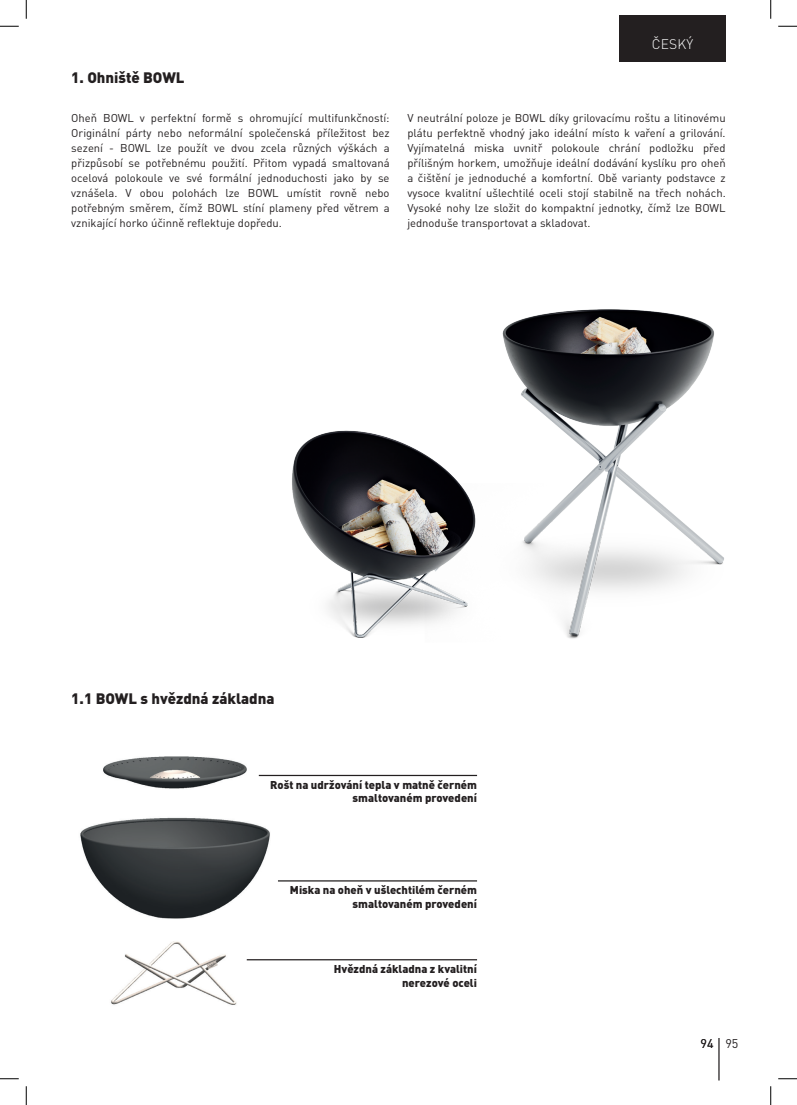
<style>
.page{position:relative;width:797px;height:1105px;background:#fff}
.page>*{position:absolute;margin:0;border:0;box-sizing:border-box;transform-origin:0 0}
.t1{font:900 15px "DIN Pro";color:#231f20}
.t2{font:300 13.75px "DIN Pro";letter-spacing:.01em;color:#fff}
.t3{font:12.5px "DIN Pro";color:#231f20}
.t4{font:11.25px/15px "DIN Pro";color:#231f20;text-align:justify}
.t5{font:900 11.25px/13.5px "DIN Pro";color:#231f20;text-align:right}
</style>
<div class="page">
<div style="left:619px;top:16px;width:106px;height:35px;background:#231f20"></div>
<div style="left:619px;top:26px;width:106px;height:35px;background:#231f20"></div>
<hr style="left:718px;top:1038px;width:1px;height:42px;background:#231f20">
<img style="left:80px;top:756px;width:263px;height:249px">
<hr style="left:247px;top:959px;width:230px;height:1px;background:#231f20">
<hr style="left:278px;top:880px;width:199px;height:1px;background:#231f20">
<hr style="left:259px;top:775px;width:218px;height:1px;background:#231f20">
<img style="left:502px;top:309px;width:222px;height:330px">
<img style="left:292px;top:359px;width:240px;height:280px">
<svg style="left:0;top:25px;width:19px;height:2px"></svg>
<svg style="left:778px;top:25px;width:19px;height:2px"></svg>
<svg style="left:0;top:1078px;width:19px;height:1px"></svg>
<svg style="left:778px;top:1078px;width:19px;height:1px"></svg>
<svg style="left:25px;top:0;width:2px;height:19px"></svg>
<svg style="left:25px;top:1086px;width:2px;height:19px"></svg>
<svg style="left:770px;top:0;width:1px;height:19px"></svg>
<svg style="left:770px;top:1086px;width:1px;height:19px"></svg>
<p class="t2" style="left:652px;top:35px;width:43px">ČESKÝ</p>
<h1 class="t1" style="left:71px;top:67px;width:115px">1. Ohniště BOWL</h1>
<p class="t4" style="left:71px;top:110px;width:320px">Oheň BOWL v perfektní formě s ohromující multifunkčností:<br>Originální párty nebo neformální společenská příležitost bez sezení - BOWL lze použít ve dvou zcela různých výškách a přizpůsobí se potřebnému použití. Přitom vypadá smaltovaná ocelová polokoule ve své formální jednoduchosti jako by se vznášela. V obou polohách lze BOWL umístit rovně nebo potřebným směrem, čímž BOWL stíní plameny před větrem a vznikající horko účinně reflektuje dopředu.</p>
<p class="t4" style="left:407px;top:110px;width:320px">V neutrální poloze je BOWL díky grilovacímu roštu a litinovému plátu perfektně vhodný jako ideální místo k vaření a grilování.<br>Vyjímatelná miska uvnitř polokoule chrání podložku před přílišným horkem, umožňuje ideální dodávání kyslíku pro oheň a čištění je jednoduché a komfortní. Obě varianty podstavce z vysoce kvalitní ušlechtilé oceli stojí stabilně na třech nohách.<br>Vysoké nohy lze složit do kompaktní jednotky, čímž lze BOWL jednoduše transportovat a skladovat.</p>
<h1 class="t1" style="left:71px;top:688px;width:205px">1.1 BOWL s hvězdná základna</h1>
<p class="t5" style="left:270px;top:777px;width:208px">Rošt na udržování tepla v matně černém smaltovaném provedení</p>
<p class="t5" style="left:290px;top:883px;width:189px">Miska na oheň v ušlechtilém černém smaltovaném provedení</p>
<p class="t5" style="left:334px;top:962px;width:145px">Hvězdná základna z kvalitní nerezové oceli</p>
<p class="t3" style="left:700px;top:1034px;width:39px">94 95</p>
</div>
